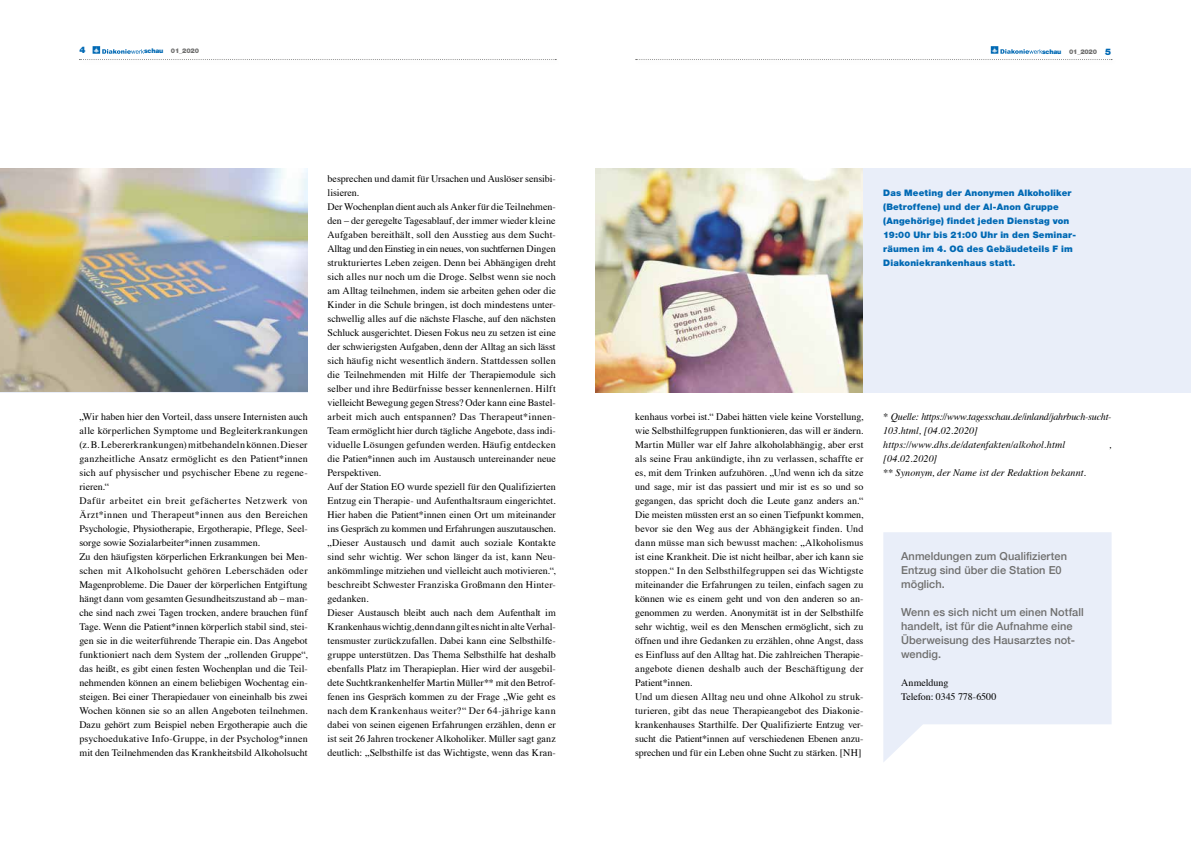
<style>
.page{position:relative;width:1191px;height:842px;background:#fff}
.page>*{position:absolute;margin:0;border:0;box-sizing:border-box;transform-origin:0 0}
.t1{font:500 11px/14px "Helvetica Neue";letter-spacing:.005em;color:#6f6f6e}
.t2{font:10px/14px "Times";letter-spacing:.005em;color:#000}
.t3{font:italic 10px/14px "Times";letter-spacing:.005em;color:#000}
.t4{font:900 9px/14px "Helvetica Neue LT Pro";letter-spacing:.015em;color:#0069b4}
.t5{font:900 6.5px "Helvetica Neue LT Pro";letter-spacing:-.03em;color:#6f6f6e}
.s1{color:#0069b4}
.s2{font-size:9px;color:#0069b4}
</style>
<div class="page">
<svg style="left:79px;top:46px;width:477px;height:14px"></svg>
<svg style="left:635px;top:46px;width:477px;height:14px"></svg>
<img style="left:0;top:168px;width:308px;height:224px">
<img style="left:595px;top:168px;width:268px;height:224px">
<svg style="left:883px;top:532px;width:228px;height:230px;fill:#e9eef9"></svg>
<div style="left:863px;top:168px;width:328px;height:224px;background:#e9eef9"></div>
<p class="t4" style="left:79px;top:43px;width:8px">4</p>
<p class="t5" style="left:144px;top:47px;width:56px"><span class="s1">schau</span> 01_2020</p>
<p class="t5" style="left:1042px;top:47px;width:70px"><span class="s1">schau</span> 01_2020 <span class="s2">5</span></p>
<p class="t2" style="left:327px;top:171px;width:230px">besprechen und damit für Ursachen und Auslöser sensibi&shy;lisieren.<br>Der Wochenplan dient auch als Anker für die Teilnehmen&shy;den – der geregelte Tagesablauf, der immer wieder kleine Aufgaben bereithält, soll den Ausstieg aus dem Sucht-Alltag und den Einstieg in ein neues, von suchtfernen Dingen strukturiertes Leben zeigen. Denn bei Abhängigen dreht sich alles nur noch um die Droge. Selbst wenn sie noch am Alltag teilnehmen, indem sie arbeiten gehen oder die Kinder in die Schule bringen, ist doch mindestens unter&shy;schwellig alles auf die nächste Flasche, auf den nächsten Schluck ausgerichtet. Diesen Fokus neu zu setzen ist eine der schwierigsten Aufgaben, denn der Alltag an sich lässt sich häufig nicht wesentlich ändern. Stattdessen sollen die Teilnehmenden mit Hilfe der Therapiemodule sich selber und ihre Bedürfnisse besser kennenlernen. Hilft vielleicht Bewegung gegen Stress? Oder kann eine Bastel&shy;arbeit mich auch entspannen? Das Therapeut*innen-Team ermöglicht hier durch tägliche Angebote, dass indi&shy;viduelle Lösungen gefunden werden. Häufig entdecken die Patien*innen auch im Austausch untereinander neue Perspektiven.<br>Auf der Station EO wurde speziell für den Qualifizierten Entzug ein Therapie- und Aufenthaltsraum eingerichtet.<br>Hier haben die Patient*innen einen Ort um miteinander ins Gespräch zu kommen und Erfahrungen auszutauschen. „Dieser Austausch und damit auch soziale Kontakte sind sehr wichtig. Wer schon länger da ist, kann Neu&shy;ankömmlinge mitziehen und vielleicht auch motivieren.“, beschreibt Schwester Franziska Großmann den Hinter&shy;gedanken.<br>Dieser Austausch bleibt auch nach dem Aufenthalt im Krankenhaus wichtig, denn dann gilt es nicht in alte Verhal&shy;tensmuster zurückzufallen. Dabei kann eine Selbsthilfe&shy;gruppe unterstützen. Das Thema Selbsthilfe hat deshalb ebenfalls Platz im Therapieplan. Hier wird der ausgebil&shy;dete Suchtkrankenhelfer Martin Müller** mit den Betrof&shy;fenen ins Gespräch kommen zu der Frage „Wie geht es nach dem Krankenhaus weiter?“ Der 64-jährige kann dabei von seinen eigenen Erfahrungen erzählen, denn er ist seit 26 Jahren trockener Alkoholiker. Müller sagt ganz deutlich: „Selbsthilfe ist das Wichtigste, wenn das Kran-</p>
<p class="t4" style="left:883px;top:186px;width:194px">Das Meeting der Anonymen Alkoholiker (Betroffene) und der Al-Anon Gruppe (Angehörige) findet jeden Dienstag von 19:00 Uhr bis 21:00 Uhr in den Seminar&shy;räumen im 4. OG des Gebäudeteils F im Diakoniekrankenhaus statt.</p>
<p class="t2" style="left:79px;top:409px;width:230px">„Wir haben hier den Vorteil, dass unsere Internisten auch alle körperlichen Symptome und Begleiterkrankungen (z. B. Lebererkrankungen) mitbehandeln können. Dieser ganzheitliche Ansatz ermöglicht es den Patient*innen sich auf physischer und psychischer Ebene zu regene&shy;rieren.“<br>Dafür arbeitet ein breit gefächertes Netzwerk von Ärzt*innen und Therapeut*innen aus den Bereichen Psychologie, Physiotherapie, Ergotherapie, Pflege, Seel&shy;sorge sowie Sozialarbeiter*innen zusammen.<br>Zu den häufigsten körperlichen Erkrankungen bei Men&shy;schen mit Alkoholsucht gehören Leberschäden oder Magenprobleme. Die Dauer der körperlichen Entgiftung hängt dann vom gesamten Gesundheitszustand ab – man&shy;che sind nach zwei Tagen trocken, andere brauchen fünf Tage. Wenn die Patient*innen körperlich stabil sind, stei&shy;gen sie in die weiterführende Therapie ein. Das Angebot funktioniert nach dem System der „rollenden Gruppe“, das heißt, es gibt einen festen Wochenplan und die Teil&shy;nehmenden können an einem beliebigen Wochentag ein&shy;steigen. Bei einer Therapiedauer von eineinhalb bis zwei Wochen können sie so an allen Angeboten teilnehmen.<br>Dazu gehört zum Beispiel neben Ergotherapie auch die psychoedukative Info-Gruppe, in der Psycholog*innen mit den Teilnehmenden das Krankheitsbild Alkoholsucht</p>
<p class="t2" style="left:635px;top:409px;width:230px">kenhaus vorbei ist.“ Dabei hätten viele keine Vorstellung, wie Selbsthilfegruppen funktionieren, das will er ändern.<br>Martin Müller war elf Jahre alkoholabhängig, aber erst als seine Frau ankündigte, ihn zu verlassen, schaffte er es, mit dem Trinken aufzuhören. „Und wenn ich da sitze und sage, mir ist das passiert und mir ist es so und so gegangen, das spricht doch die Leute ganz anders an.“ Die meisten müssten erst an so einen Tiefpunkt kommen, bevor sie den Weg aus der Abhängigkeit finden. Und dann müsse man sich bewusst machen: „Alkoholismus ist eine Krankheit. Die ist nicht heilbar, aber ich kann sie stoppen.“ In den Selbsthilfegruppen sei das Wichtigste miteinander die Erfahrungen zu teilen, einfach sagen zu können wie es einem geht und von den anderen so an&shy;genommen zu werden. Anonymität ist in der Selbsthilfe sehr wichtig, weil es den Menschen ermöglicht, sich zu öffnen und ihre Gedanken zu erzählen, ohne Angst, dass es Einfluss auf den Alltag hat. Die zahlreichen Therapie&shy;angebote dienen deshalb auch der Beschäftigung der Patient*innen.<br>Und um diesen Alltag neu und ohne Alkohol zu struk&shy;turieren, gibt das neue Therapieangebot des Diakonie&shy;krankenhauses Starthilfe. Der Qualifizierte Entzug ver&shy;sucht die Patient*innen auf verschiedenen Ebenen anzu&shy;sprechen und für ein Leben ohne Sucht zu stärken. [NH]</p>
<p class="t3" style="left:883px;top:409px;width:230px">* Quelle: https://www.tagesschau.de/inland/jahrbuch-sucht-<br>103.html, [04.02.2020] https://www.dhs.de/datenfakten/alkohol.html</p>
<p class="t3" style="left:1109px;top:437px;width:4px">,</p>
<p class="t3" style="left:883px;top:451px;width:204px">[04.02.2020]<br>** Synonym, der Name ist der Redaktion bekannt.</p>
<p class="t1" style="left:901px;top:548px;width:167px">Anmeldungen zum Qualifizierten<br>Entzug sind über die Station E0 möglich.</p>
<p class="t1" style="left:901px;top:604px;width:184px">Wenn es sich nicht um einen Notfall handelt, ist für die Aufnahme eine<br>Überweisung des Hausarztes not&shy;wendig.</p>
<p class="t2" style="left:901px;top:675px;width:97px">Anmeldung<br>Telefon: 0345 778-6500</p>
</div>
